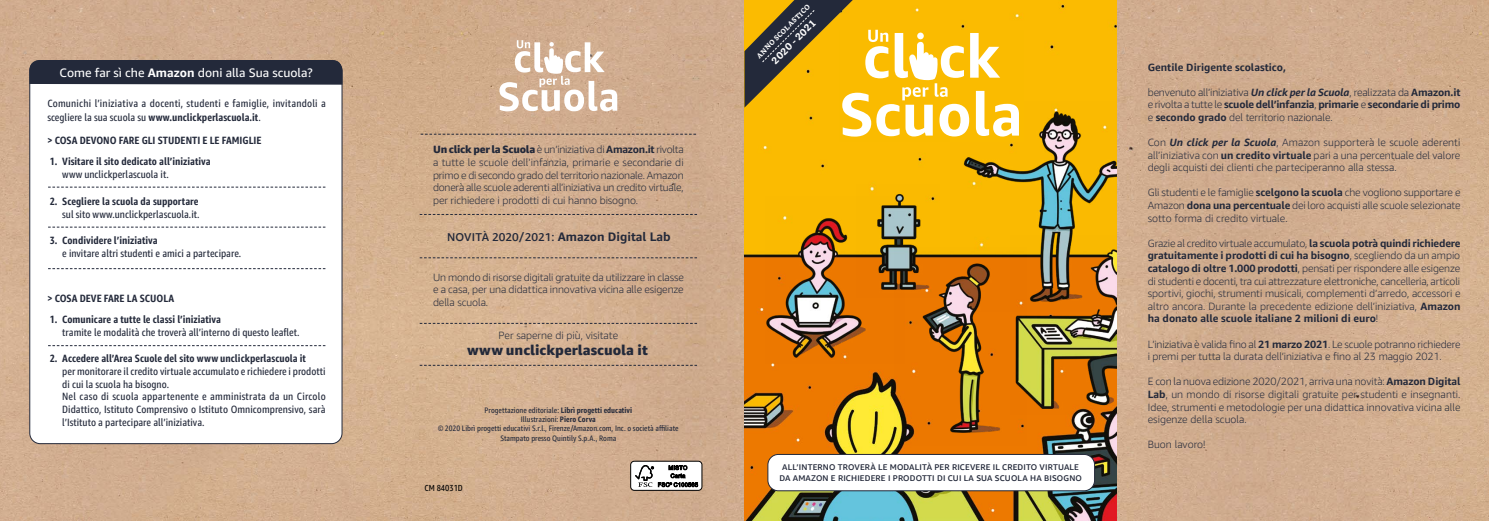
<style>
.page{position:relative;width:1489px;height:521px;background:#fff}
.page>*{position:absolute;margin:0;border:0;box-sizing:border-box;transform-origin:0 0}
.t1{font:800 14px "Amazon Ember";color:#23293a}
.t2{font:12.25px "Amazon Ember";color:#fff}
.t3{font:700 12.25px "Amazon Ember";color:#23293a}
.t4{font:300 10.5px/12.6px "Amazon Ember";letter-spacing:-.005em;color:#23293a;text-align:justify}
.t5{font:10.5px/12.6px "Amazon Ember Cd RC";color:#23293a}
.t6{font:700 10.5px "Amazon Ember Cd RC";color:#23293a}
.t7{font:10.5px/13.1px "Amazon Ember Cd RC";letter-spacing:.02em;color:#23293a}
.t8{font:700 10.5px "Amazon Ember Display";color:#23293a}
.t9{font:700 10.06px "Bookerly";color:#fff}
.t10{font:8.75px "Amazon Ember Cd RC";color:#000}
.t11{font:500 8.31px/11.4px "Amazon Ember";letter-spacing:.02em;color:#23293a;text-align:center}
.t12{font:7.88px/9.5px "Amazon Ember Cd RC";color:#23293a;text-align:center}
.t13{font:700 7px "Bookerly";color:#fff}
.s1{font-weight:700}
.s2{font-weight:800}
.s3{font-weight:500;font-size:11.38px}
.s4{font-weight:400}
.s5{font-weight:700;font-style:italic}
</style>
<div class="page">
<img style="left:0;top:0;width:1488px;height:521px">
<img style="left:744px;top:0;width:372px;height:521px">
<img style="left:950px;top:101px;width:166px;height:147px">
<img style="left:765px;top:197px;width:129px;height:167px">
<img style="left:856px;top:185px;width:83px;height:112px">
<img style="left:894px;top:248px;width:132px;height:197px">
<img style="left:1010px;top:235px;width:106px;height:179px">
<div style="left:838px;top:30px;width:185px;height:111px;background:#fabb00"></div>
<div style="left:30px;top:61px;width:312px;height:383px;background:#fff;border-radius:10px"></div>
<div style="left:29px;top:60px;width:313px;height:25px;background:#23293a"></div>
<svg style="left:419px;top:365px;width:278px;height:1px"></svg>
<svg style="left:419px;top:323px;width:278px;height:1px"></svg>
<svg style="left:419px;top:257px;width:278px;height:1px"></svg>
<svg style="left:420px;top:134px;width:276px;height:1px"></svg>
<svg style="left:419px;top:214px;width:278px;height:1px"></svg>
<div style="left:767px;top:454px;width:327px;height:37px;background:#fff;border-radius:10px"></div>
<div style="left:767px;top:454px;width:327px;height:37px;border:1px solid #23293a;border-radius:10px"></div>
<div style="left:630px;top:461px;width:72px;height:29px;background:#fff;border-radius:4px"></div>
<div style="left:630px;top:461px;width:72px;height:30px;border:1px solid #000;border-radius:4px"></div>
<svg style="left:635px;top:465px;width:63px;height:22px"></svg>
<svg style="left:499px;top:40px;width:118px;height:71px"></svg>
<svg style="left:48px;top:187px;width:277px;height:1px"></svg>
<svg style="left:48px;top:227px;width:277px;height:1px"></svg>
<svg style="left:48px;top:268px;width:277px;height:1px"></svg>
<svg style="left:48px;top:345px;width:277px;height:1px"></svg>
<svg style="left:744px;top:0;width:274px;height:137px"></svg>
<p class="t2" style="left:60px;top:65px;width:255px">Come far sì che <span class="s1">Amazon</span> doni alla Sua scuola?</p>
<p class="t7" style="left:47px;top:97px;width:280px">Comunichi l’iniziativa a docenti, studenti e famiglie, invitandoli a scegliere la sua scuola su <span class="s1">www.unclickperlascuola.it</span>.</p>
<p class="t6" style="left:47px;top:134px;width:215px">&gt; COSA DEVONO FARE GLI STUDENTI E LE FAMIGLIE</p>
<p class="t6" style="left:50px;top:155px;width:162px">1. Visitare il sito dedicato all’iniziativa</p>
<p class="t5" style="left:62px;top:168px;width:108px">www unclickperlascuola it.</p>
<p class="t6" style="left:50px;top:194px;width:150px">2. Scegliere la scuola da supportare</p>
<p class="t5" style="left:62px;top:208px;width:139px">sul sito www.unclickperlascuola.it.</p>
<p class="t6" style="left:50px;top:234px;width:109px">3. Condividere l’iniziativa</p>
<p class="t5" style="left:62px;top:247px;width:180px">e invitare altri studenti e amici a partecipare.</p>
<p class="t6" style="left:47px;top:291px;width:128px">&gt; COSA DEVE FARE LA SCUOLA</p>
<p class="t6" style="left:50px;top:312px;width:173px">1. Comunicare a tutte le classi l’iniziativa</p>
<p class="t5" style="left:62px;top:326px;width:239px">tramite le modalità che troverà all’interno di questo leaflet.</p>
<p class="t6" style="left:50px;top:352px;width:258px">2. Accedere all’Area Scuole del sito www unclickperlascuola it</p>
<p class="t5" style="left:62px;top:365px;width:265px">per monitorare il credito virtuale accumulato e richiedere i prodotti di cui la scuola ha bisogno.<br>Nel caso di scuola appartenente e amministrata da un Circolo Didattico, Istituto Comprensivo o Istituto Omnicomprensivo, sarà l’Istituto a partecipare all’iniziativa.</p>
<p class="t4" style="left:433px;top:143px;width:252px"><span class="s2">Un click per la Scuola</span> è un’iniziativa di <span class="s1">Amazon.it</span> rivolta a tutte le scuole dell’infanzia, primarie e secondarie di primo e di secondo grado del territorio nazionale. Amazon donerà alle scuole aderenti all’iniziativa un credito virtuale, per richiedere i prodotti di cui hanno bisogno.</p>
<p class="t3" style="left:447px;top:229px;width:225px"><span class="s3">NOVITÀ 2020/2021</span><span class="s4">:</span> Amazon Digital Lab</p>
<p class="t4" style="left:433px;top:271px;width:252px">Un mondo di risorse digitali gratuite da utilizzare in classe e a casa, per una didattica innovativa vicina alle esigenze della scuola.</p>
<p class="t4" style="left:498px;top:329px;width:121px">Per saperne di più, visitate</p>
<h1 class="t1" style="left:467px;top:342px;width:182px">www unclickperlascuola it</h1>
<p class="t12" style="left:438px;top:405px;width:242px">Progettazione editoriale: <span class="s1">Librì progetti educativi<br></span>Illustrazioni: <span class="s1">Piero Corva<br></span>© 2020 Librì progetti educativi S.r.l., Firenze/Amazon.com, Inc. o società affiliate Stampato presso Quintily S.p.A., Roma</p>
<p class="t10" style="left:424px;top:483px;width:40px">CM 84031D</p>
<p class="t13" style="left:754px;top:54px;width:74px;rotate:-45deg">ANNO SCOLASTICO</p>
<p class="t9" style="left:769px;top:58px;width:60px;rotate:-45deg">2020 - 2021</p>
<p class="t11" style="left:779px;top:461px;width:304px">ALL’INTERNO TROVERÀ LE MODALITÀ PER RICEVERE IL CREDITO VIRTUALE<br>DA AMAZON E RICHIEDERE I PRODOTTI DI CUI LA SUA SCUOLA HA BISOGNO</p>
<p class="t8" style="left:1147px;top:61px;width:140px">Gentile Dirigente scolastico,</p>
<p class="t4" style="left:1147px;top:86px;width:314px">benvenuto all’iniziativa <span class="s5">Un click per la Scuola</span>, realizzata da <span class="s1">Amazon.it </span>e rivolta a tutte le <span class="s1">scuole dell’infanzia</span>, <span class="s1">primarie</span> e <span class="s1">secondarie di primo </span>e <span class="s1">secondo grado</span> del territorio nazionale.</p>
<p class="t4" style="left:1147px;top:136px;width:314px">Con <span class="s5">Un click per la Scuola</span>, Amazon supporterà le scuole aderenti all’iniziativa con <span class="s1">un credito virtuale</span> pari a una percentuale del valore degli acquisti dei clienti che parteciperanno alla stessa.</p>
<p class="t4" style="left:1147px;top:186px;width:314px">Gli studenti e le famiglie <span class="s1">scelgono la scuola</span> che vogliono supportare e Amazon <span class="s1">dona una percentuale</span> dei loro acquisti alle scuole selezionate sotto forma di credito virtuale.</p>
<p class="t4" style="left:1147px;top:237px;width:314px">Grazie al credito virtuale accumulato, <span class="s1">la scuola potrà quindi richiedere gratuitamente i prodotti di cui ha bisogno</span>, scegliendo da un ampio <span class="s1">catalogo di oltre 1.000 prodotti</span>, pensati per rispondere alle esigenze di studenti e docenti, tra cui attrezzature elettroniche, cancelleria, articoli sportivi, giochi, strumenti musicali, complementi d’arredo, accessori e altro ancora. Durante la precedente edizione dell’iniziativa, <span class="s1">Amazon ha donato alle scuole italiane 2 milioni di euro</span>!</p>
<p class="t4" style="left:1147px;top:338px;width:314px">L’iniziativa è valida fino al <span class="s1">21 marzo 2021</span>. Le scuole potranno richiedere i premi per tutta la durata dell’iniziativa e fino al 23 maggio 2021.</p>
<p class="t4" style="left:1147px;top:375px;width:314px">E con la nuova edizione 2020/2021, arriva una novità: <span class="s1">Amazon Digital Lab</span>, un mondo di risorse digitali gratuite per studenti e insegnanti.<br>Idee, strumenti e metodologie per una didattica innovativa vicina alle esigenze della scuola.</p>
<p class="t4" style="left:1147px;top:438px;width:59px">Buon lavoro!</p>
</div>
